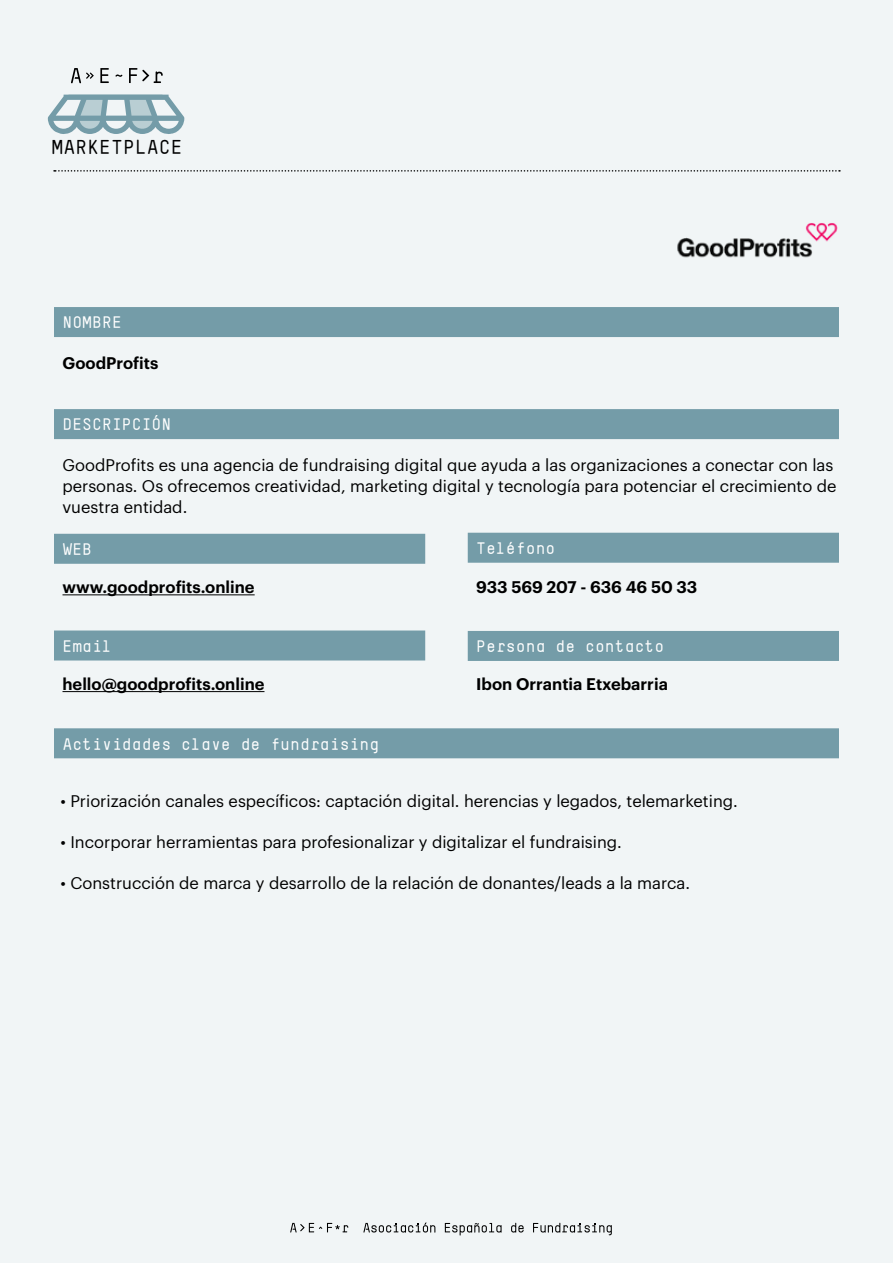
<style>
.page{position:relative;width:893px;height:1263px;background:#f1f5f6}
.page>*{position:absolute;margin:0;border:0;box-sizing:border-box;transform-origin:0 0}
.t1{font:700 19.95px "T Star Mono Round";color:#000}
.t2{font:16.5px/21px "Graphik";color:#000}
.t3{font:600 16.5px "Graphik";color:#000}
.t4{font:700 16.5px "T Star Mono Round";color:#fff}
</style>
<div class="page">
<div style="left:54px;top:307px;width:785px;height:30px;background:#749ca8"></div>
<div style="left:54px;top:409px;width:785px;height:30px;background:#749ca8"></div>
<div style="left:54px;top:534px;width:371px;height:30px;background:#749ca8"></div>
<hr style="left:63px;top:594px;width:192px;height:1px;background:#000">
<div style="left:468px;top:533px;width:371px;height:30px;background:#749ca8"></div>
<div style="left:54px;top:630px;width:371px;height:30px;background:#749ca8"></div>
<hr style="left:63px;top:691px;width:201px;height:1px;background:#000">
<div style="left:468px;top:631px;width:371px;height:30px;background:#749ca8"></div>
<div style="left:54px;top:728px;width:785px;height:30px;background:#749ca8"></div>
<svg style="left:290px;top:1223px;width:58px;height:9px"></svg>
<svg style="left:445px;top:1223px;width:57px;height:12px"></svg>
<svg style="left:511px;top:1223px;width:13px;height:9px"></svg>
<svg style="left:533px;top:1223px;width:79px;height:12px"></svg>
<svg style="left:363px;top:1222px;width:72px;height:10px"></svg>
<svg style="left:115px;top:74px;width:7px;height:3px"></svg>
<svg style="left:100px;top:68px;width:9px;height:15px"></svg>
<svg style="left:129px;top:68px;width:34px;height:15px"></svg>
<svg style="left:71px;top:68px;width:23px;height:15px"></svg>
<svg style="left:54px;top:170px;width:786px;height:2px"></svg>
<svg style="left:48px;top:95px;width:136px;height:39px"></svg>
<img style="left:677px;top:223px;width:161px;height:35px">
<p class="t1" style="left:52px;top:135px;width:133px">MARKETPLACE</p>
<p class="t4" style="left:63px;top:313px;width:61px">NOMBRE</p>
<p class="t3" style="left:63px;top:350px;width:97px">GoodProfits</p>
<p class="t4" style="left:63px;top:415px;width:110px">DESCRIPCIÓN</p>
<p class="t2" style="left:63px;top:453px;width:775px">GoodProfits es una agencia de fundraising digital que ayuda a las organizaciones a conectar con las personas. Os ofrecemos creatividad, marketing digital y tecnología para potenciar el crecimiento de vuestra entidad.</p>
<p class="t4" style="left:63px;top:539px;width:31px">WEB</p>
<p class="t3" style="left:63px;top:575px;width:194px">www.goodprofits.online</p>
<p class="t4" style="left:476px;top:538px;width:81px">Teléfono</p>
<p class="t3" style="left:476px;top:575px;width:223px">933 569 207 - 636 46 50 33</p>
<p class="t4" style="left:63px;top:636px;width:51px">Email</p>
<p class="t3" style="left:63px;top:671px;width:203px">hello@goodprofits.online</p>
<p class="t4" style="left:63px;top:734px;width:318px">Actividades clave de fundraising</p>
<p class="t4" style="left:476px;top:636px;width:190px">Persona de contacto</p>
<p class="t3" style="left:476px;top:672px;width:193px">Ibon Orrantia Etxebarria</p>
<p class="t2" style="left:61px;top:789px;width:679px">• Priorización canales específicos: captación digital. herencias y legados, telemarketing.</p>
<p class="t2" style="left:61px;top:830px;width:563px">• Incorporar herramientas para profesionalizar y digitalizar el fundraising.</p>
<p class="t2" style="left:61px;top:871px;width:631px">• Construcción de marca y desarrollo de la relación de donantes/leads a la marca.</p>
</div>
